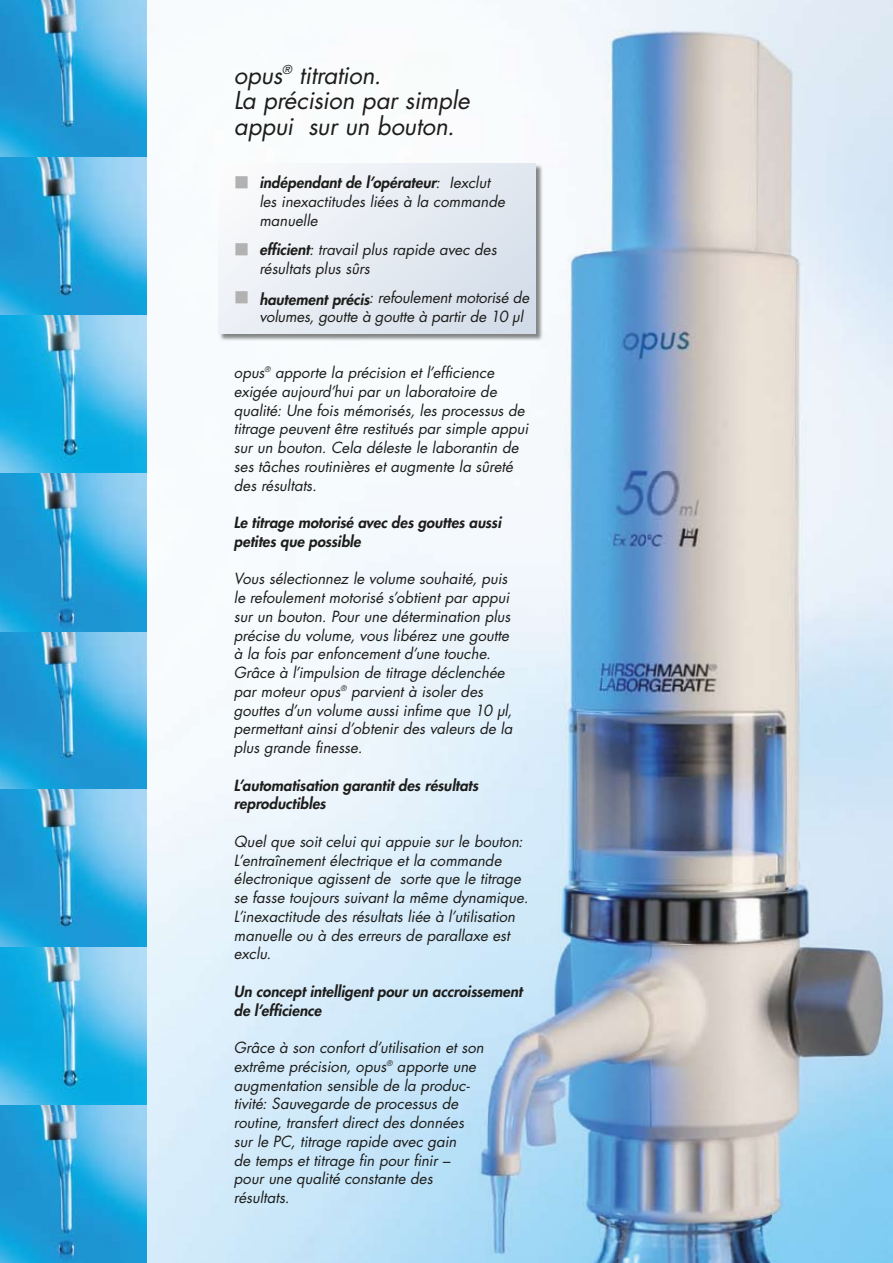
<style>
.page{position:relative;width:893px;height:1263px;background:#fff}
.page>*{position:absolute;margin:0;border:0;box-sizing:border-box;transform-origin:0 0}
.t1{font:italic 24px/25.5px "Futura Std";letter-spacing:-.01em;color:#1d1d1b}
.t2{font:italic 15px/18.8px "Futura Std";color:#1d1d1b}
.t3{font:italic 800 15px/18.8px "Futura Std";color:#1d1d1b}
.s1{color:#b2b2b2}
.s2{font-weight:800}
</style>
<div class="page">
<img style="left:147px;top:0;width:746px;height:1263px">
<div style="left:219px;top:164px;width:331px;height:183px;background:#1d1d1b;opacity:.53"></div>
<div style="left:218px;top:163px;width:318px;height:170px;background:linear-gradient(to right,#f5f6f9,#d8e1eb)"></div>
<img style="left:0;top:0;width:147px;height:1263px">
<svg style="left:0;top:631px;width:147px;height:158px;background:#39a5da"></svg>
<svg style="left:0;top:158px;width:147px;height:158px;background:#43acde"></svg>
<svg style="left:0;top:789px;width:147px;height:158px;background:#42abde"></svg>
<svg style="left:0;top:316px;width:147px;height:158px;background:#3fb7e5"></svg>
<svg style="left:0;top:947px;width:147px;height:158px;background:#3fb7e5"></svg>
<svg style="left:0;top:474px;width:147px;height:157px;background:#38a6db"></svg>
<svg style="left:250px;top:304px;width:21px;height:1px"></svg>
<h1 class="t1" style="left:234px;top:62px;width:237px">opus<sup>®</sup> titration.<br>La précision par simple appui sur un bouton.</h1>
<p class="t2" style="left:259px;top:174px;width:247px;text-indent:-26px"><span class="s1">■</span> <span class="s2">indépendant de l’opérateur</span>: Iexclut les inexactitudes liées à la commande manuelle</p>
<p class="t2" style="left:259px;top:240px;width:239px;text-indent:-26px"><span class="s1">■</span> <span class="s2">efficient</span>: travail plus rapide avec des résultats plus sûrs</p>
<p class="t2" style="left:259px;top:288px;width:271px;text-indent:-26px"><span class="s1">■</span> <span class="s2">hautement précis</span>: refoulement motorisé de volumes, goutte à goutte à partir de 10 µl</p>
<p class="t2" style="left:234px;top:363px;width:296px">opus<sup>®</sup> apporte la précision et l’efficience exigée aujourd’hui par un laboratoire de qualité: Une fois mémorisés, les processus de titrage peuvent être restitués par simple appui sur un bouton. Cela déleste le laborantin de ses tâches routinières et augmente la sûreté des résultats.</p>
<p class="t3" style="left:234px;top:513px;width:269px">Le titrage motorisé avec des gouttes aussi petites que possible</p>
<p class="t2" style="left:234px;top:570px;width:280px">Vous sélectionnez le volume souhaité, puis le refoulement motorisé s’obtient par appui sur un bouton. Pour une détermination plus précise du volume, vous libérez une goutte à la fois par enfoncement d’une touche.<br>Grâce à l’impulsion de titrage déclenchée par moteur opus<sup>®</sup> parvient à isoler des gouttes d’un volume aussi infime que 10 µl, permettant ainsi d’obtenir des valeurs de la plus grande finesse.</p>
<p class="t3" style="left:234px;top:776px;width:246px">L’automatisation garantit des résultats reproductibles</p>
<p class="t2" style="left:234px;top:832px;width:296px">Quel que soit celui qui appuie sur le bouton:<br>L’entraînement électrique et la commande électronique agissent de sorte que le titrage se fasse toujours suivant la même dynamique.<br>L’inexactitude des résultats liée à l’utilisation manuelle ou à des erreurs de parallaxe est exclu.</p>
<p class="t3" style="left:234px;top:982px;width:290px">Un concept intelligent pour un accroissement de l’efficience</p>
<p class="t2" style="left:234px;top:1038px;width:251px">Grâce à son confort d’utilisation et son extrême précision, opus<sup>®</sup> apporte une augmentation sensible de la produc&shy;tivité: Sauvegarde de processus de routine, transfert direct des données sur le PC, titrage rapide avec gain<br>de temps et titrage fin pour finir –<br>pour une qualité constante des résultats.</p>
</div>
